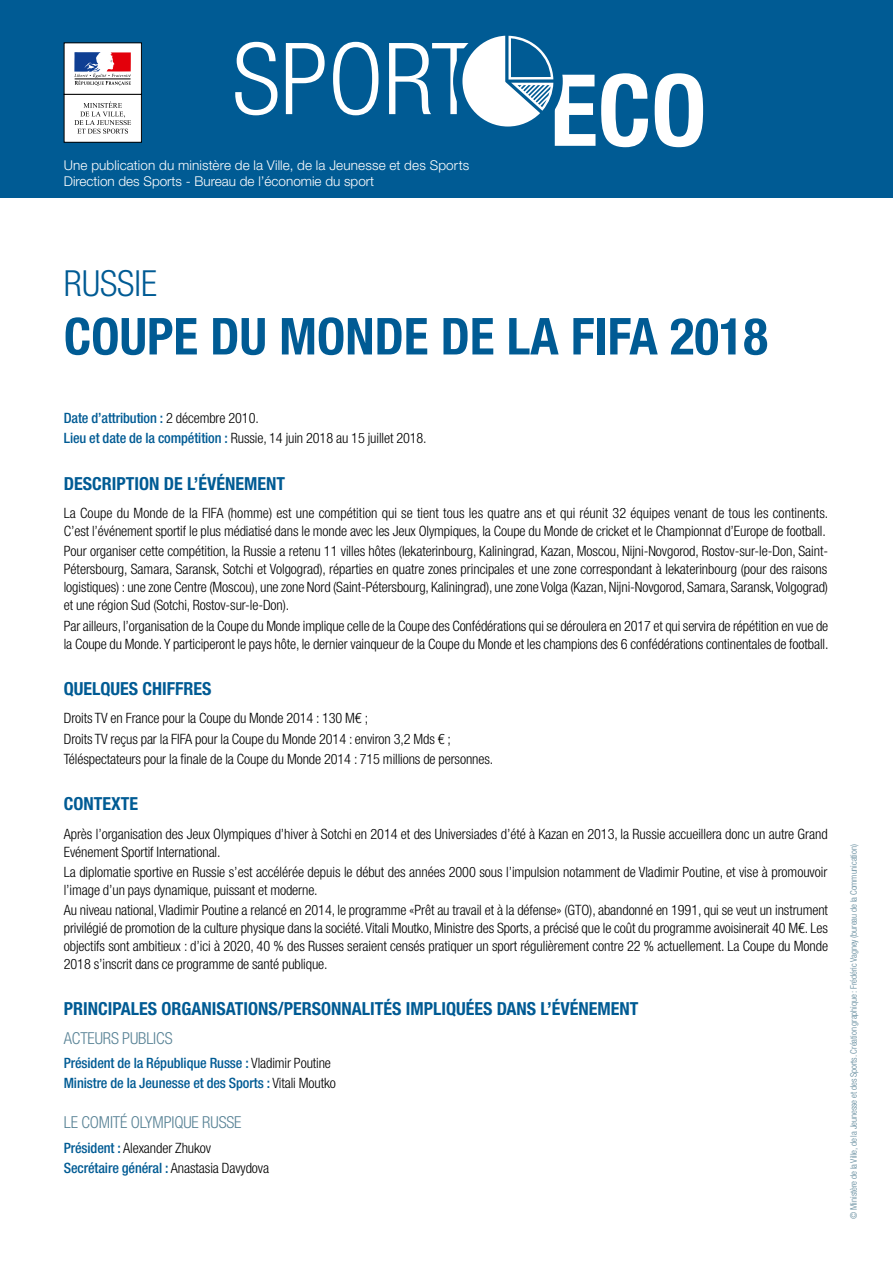
<style>
.page{position:relative;width:893px;height:1263px;background:#fff}
.page>*{position:absolute;margin:0;border:0;box-sizing:border-box;transform-origin:0 0}
.t1{font:700 condensed 51px "Helvetica Neue LT Std";color:#005b94}
.t2{font:300 condensed 36px "Helvetica Neue LT Std";color:#005b94}
.t3{font:700 condensed 18px "Helvetica Neue LT Std";color:#005b94}
.t4{font:300 condensed 16.5px "Helvetica Neue LT Std";letter-spacing:-.005em;color:#598396}
.t5{font:300 condensed 14.25px/18px "Helvetica Neue LT Std";letter-spacing:-.005em;color:#000}
.t6{font:500 condensed 14.25px/20.1px "Helvetica Neue LT Std";letter-spacing:-.005em;color:#005b94}
.t7{font:300 13.5px/16.2px "Helvetica Neue LT Std";letter-spacing:.005em;color:#fff}
.t8{font:300 condensed 9px "Helvetica Neue LT Std";letter-spacing:-.005em;color:#598396}
.s1{font-weight:500;color:#005b94}
.s2{font-weight:300;color:#000}
</style>
<div class="page">
<div style="left:0;top:0;width:893px;height:198px;background:#005b94"></div>
<svg style="left:235px;top:42px;width:42px;height:73px"></svg>
<svg style="left:286px;top:43px;width:39px;height:71px"></svg>
<svg style="left:333px;top:42px;width:45px;height:73px"></svg>
<svg style="left:601px;top:73px;width:47px;height:74px"></svg>
<svg style="left:655px;top:73px;width:48px;height:74px"></svg>
<svg style="left:389px;top:36px;width:206px;height:110px"></svg>
<div style="left:64px;top:43px;width:77px;height:51px;background:#fff"></div>
<svg style="left:74px;top:52px;width:57px;height:34px"></svg>
<div style="left:64px;top:94px;width:77px;height:48px;background:#fff"></div>
<div style="left:64px;top:94px;width:78px;height:49px;border:1px solid #000"></div>
<svg style="left:74px;top:102px;width:57px;height:32px"></svg>
<p class="t7" style="left:64px;top:157px;width:407px">Une publication du ministère de la Ville, de la Jeunesse et des Sports<br>Direction des Sports - Bureau de l’économie du sport</p>
<h2 class="t2" style="left:64px;top:262px;width:95px">Russie</h2>
<h1 class="t1" style="left:64px;top:305px;width:706px">COUPE DU MONDE DE LA FIFA 2018</h1>
<p class="t5" style="left:64px;top:408px;width:364px;line-height:20.1px"><span class="s1">Date d’attribution :</span> 2 décembre 2010.<br><span class="s1">Lieu et date de la compétition :</span> Russie, 14 juin 2018 au 15 juillet 2018.</p>
<p class="t3" style="left:64px;top:472px;width:223px">DESCRIPTION DE L’ÉVÉNEMENT</p>
<p class="t5" style="left:64px;top:504px;width:766px">La Coupe du Monde de la FIFA (homme) est une compétition qui se tient tous les quatre ans et qui réunit 32 équipes venant de tous les continents.<br>C’est l’événement sportif le plus médiatisé dans le monde avec les Jeux Olympiques, la Coupe du Monde de cricket et le Championnat d’Europe de football.</p>
<p class="t5" style="left:64px;top:542px;width:766px;text-align:justify">Pour organiser cette compétition, la Russie a retenu 11 villes hôtes (Iekaterinbourg, Kaliningrad, Kazan, Moscou, Nijni-Novgorod, Rostov-sur-le-Don, Saint-Pétersbourg, Samara, Saransk, Sotchi et Volgograd), réparties en quatre zones principales et une zone correspondant à Iekaterinbourg (pour des raisons logistiques) : une zone Centre (Moscou), une zone Nord (Saint-Pétersbourg, Kaliningrad), une zone Volga (Kazan, Nijni-Novgorod, Samara, Saransk, Volgograd) et une région Sud (Sotchi, Rostov-sur-le-Don).</p>
<p class="t5" style="left:64px;top:616px;width:766px">Par ailleurs, l’organisation de la Coupe du Monde implique celle de la Coupe des Confédérations qui se déroulera en 2017 et qui servira de répétition en vue de la Coupe du Monde. Y participeront le pays hôte, le dernier vainqueur de la Coupe du Monde et les champions des 6 confédérations continentales de football.</p>
<p class="t3" style="left:64px;top:677px;width:149px">QUELQUES CHIFFRES</p>
<p class="t5" style="left:64px;top:708px;width:431px;line-height:20.1px">Droits TV en France pour la Coupe du Monde 2014 : 130 M€ ;<br>Droits TV reçus par la FIFA pour la Coupe du Monde 2014 : environ 3,2 Mds € ;<br>Téléspectateurs pour la finale de la Coupe du Monde 2014 : 715 millions de personnes.</p>
<p class="t3" style="left:64px;top:793px;width:76px">CONTEXTE</p>
<p class="t5" style="left:64px;top:824px;width:765px">Après l’organisation des Jeux Olympiques d’hiver à Sotchi en 2014 et des Universiades d’été à Kazan en 2013, la Russie accueillera donc un autre Grand<br>Evénement Sportif International.</p>
<p class="t5" style="left:64px;top:862px;width:765px">La diplomatie sportive en Russie s’est accélérée depuis le début des années 2000 sous l’impulsion notamment de Vladimir Poutine, et vise à promouvoir l’image d’un pays dynamique, puissant et moderne.</p>
<p class="t5" style="left:64px;top:901px;width:766px;text-align:justify">Au niveau national, Vladimir Poutine a relancé en 2014, le programme «Prêt au travail et à la défense» (GTO), abandonné en 1991, qui se veut un instrument privilégié de promotion de la culture physique dans la société. Vitali Moutko, Ministre des Sports, a précisé que le coût du programme avoisinerait 40 M€. Les objectifs sont ambitieux : d’ici à 2020, 40 % des Russes seraient censés pratiquer un sport régulièrement contre 22 % actuellement. La Coupe du Monde 2018 s’inscrit dans ce programme de santé publique.</p>
<p class="t3" style="left:64px;top:998px;width:576px">PRINCI PALES ORGANISATIONS/PERSONNALITÉS IM PLIQUÉES DANS L’ÉVÉNEMENT</p>
<p class="t4" style="left:64px;top:1028px;width:110px">Acteurs publics</p>
<p class="t6" style="left:64px;top:1053px;width:273px">Président de la République Russe : <span class="s2">Vladimir Poutine<br></span>Ministre de la Jeunesse et des Sports : <span class="s2">Vitali Moutko</span></p>
<p class="t4" style="left:64px;top:1113px;width:85px">Le Com ité Olymp</p>
<p class="t4" style="left:172px;top:1113px;width:72px">ique Russe</p>
<p class="t5" style="left:64px;top:1137px;width:207px;line-height:20.1px"><span class="s1">Président :</span> Alexander Zhukov<br><span class="s1">Secrétaire général :</span> Anastasia Davydova</p>
<p class="t8" style="left:848px;top:1219px;width:376px;rotate:-90deg">© Ministère de la Ville, de la Jeunesse et des Sports. Création graphique : Frédéric Vagney (bureau de la Communication)</p>
</div>
